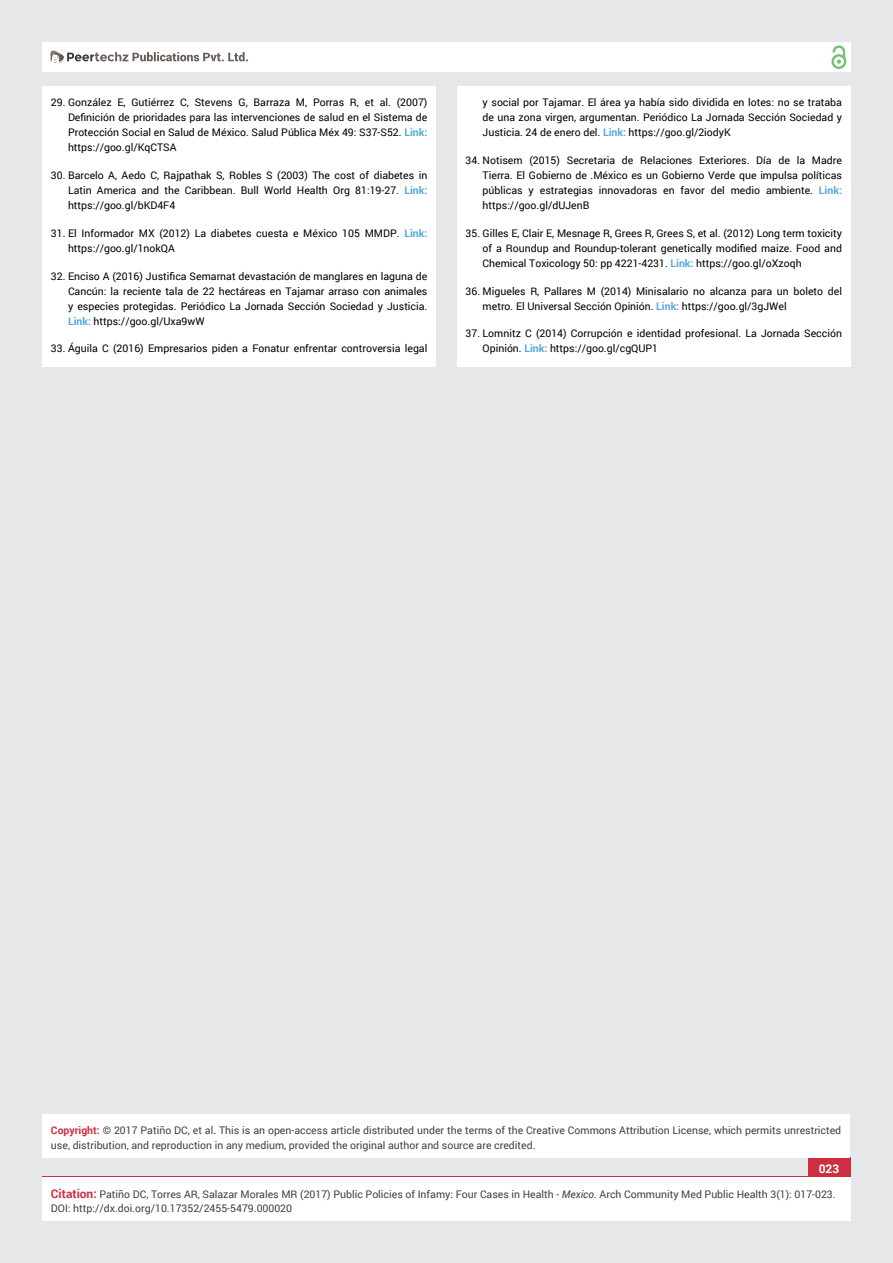
<style>
.page{position:relative;width:893px;height:1263px;background:#e6e7e8}
.page>*{position:absolute;margin:0;border:0;box-sizing:border-box;transform-origin:0 0}
.t1{font:700 12px "Roboto";color:#fff}
.t2{font:10.5px/15px "Roboto";color:#000;text-align:justify}
.t3{font:10.5px/13.5px "Roboto";color:#414042}
.s1{font-weight:700;color:#56a8dd}
.s2{font-weight:700;color:#cf2e41}
.s3{color:#0e0e0e}
.s4{font-weight:700;font-size:12px;color:#cf2e41}
.s5{font-style:italic}
</style>
<div class="page">
<div style="left:42px;top:43px;width:808px;height:29px;background:#fff"></div>
<div style="left:831px;top:54px;width:15px;height:15px;border:2px solid #74c273;border-radius:50%"></div>
<svg style="left:831px;top:45px;width:15px;height:19px"></svg>
<div style="left:808px;top:1157px;width:42px;height:43px;background:#cf2e41"></div>
<svg style="left:49px;top:50px;width:199px;height:14px"></svg>
<div style="left:42px;top:1177px;width:809px;height:43px;background:#fff"></div>
<div style="left:42px;top:1115px;width:808px;height:43px;background:#fff"></div>
<div style="left:42px;top:87px;width:394px;height:280px;background:#fff"></div>
<div style="left:457px;top:87px;width:393px;height:280px;background:#fff"></div>
<p class="t2" style="left:68px;top:95px;width:361px;text-indent:-17px">29. González E, Gutiérrez C, Stevens G, Barraza M, Porras R, et al. (2007)<br>Definición de prioridades para las intervenciones de salud en el Sistema de Protección Social en Salud de México. Salud Pública Méx 49: S37-S52. <span class="s1">Link: </span>https://goo.gl/KqCTSA</p>
<p class="t2" style="left:68px;top:167px;width:361px;text-indent:-17px">30. Barcelo A, Aedo C, Rajpathak S, Robles S (2003) The cost of diabetes in Latin America and the Caribbean. Bull World Health Org 81:19-27. <span class="s1">Link: </span>https://goo.gl/bKD4F4</p>
<p class="t2" style="left:68px;top:225px;width:361px;text-indent:-17px">31. El Informador MX (2012) La diabetes cuesta e México 105 MMDP. <span class="s1">Link: </span>https://goo.gl/1nokQA</p>
<p class="t2" style="left:68px;top:268px;width:361px;text-indent:-17px">32. Enciso A (2016) Justifica Semarnat devastación de manglares en laguna de Cancún: la reciente tala de 22 hectáreas en Tajamar arraso con animales y especies protegidas. Periódico La Jornada Sección Sociedad y Justicia.<br><span class="s1">Link:</span> https://goo.gl/Uxa9wW</p>
<p class="t2" style="left:51px;top:341px;width:378px">33. Águila C (2016) Empresarios piden a Fonatur enfrentar controversia legal</p>
<p class="t2" style="left:483px;top:95px;width:361px">y social por Tajamar. El área ya había sido dividida en lotes: no se trataba de una zona virgen, argumentan. Periódico La Jornada Sección Sociedad y Justicia. 24 de enero del. <span class="s1">Link:</span> https://goo.gl/2iodyK</p>
<p class="t2" style="left:483px;top:152px;width:361px;text-indent:-17px">34. Notisem (2015) Secretaria de Relaciones Exteriores. Día de la Madre Tierra. El Gobierno de .México es un Gobierno Verde que impulsa políticas públicas y estrategias innovadoras en favor del medio ambiente. <span class="s1">Link: </span>https://goo.gl/dUJenB</p>
<p class="t2" style="left:483px;top:225px;width:361px;text-indent:-17px">35. Gilles E, Clair E, Mesnage R, Grees R, Grees S, et al. (2012) Long term toxicity of a Roundup and Roundup-tolerant genetically modified maize. Food and Chemical Toxicology 50: pp 4221-4231. <span class="s1">Link:</span> https://goo.gl/oXzoqh</p>
<p class="t2" style="left:483px;top:283px;width:361px;text-indent:-17px">36. Migueles R, Pallares M (2014) Minisalario no alcanza para un boleto del metro. El Universal Sección Opinión. <span class="s1">Link:</span> https://goo.gl/3gJWel</p>
<p class="t2" style="left:483px;top:326px;width:361px;text-indent:-17px">37. Lomnitz C (2014) Corrupción e identidad profesional. La Jornada Sección<br>Opinión. <span class="s1">Link:</span> https://goo.gl/cgQUP1</p>
<p class="t3" style="left:51px;top:1123px;width:792px;line-height:15px"><span class="s2">Copyright:</span> © 2017 Patiño DC, et al<span class="s3">.</span> This is an open-access article distributed under the terms of the Creative Commons Attribution License, which permits unrestricted use, distribution, and reproduction in any medium, provided the original author and source are credited.</p>
<p class="t1" style="left:819px;top:1161px;width:22px">023</p>
<p class="t3" style="left:51px;top:1188px;width:793px"><span class="s4">Citation:</span> Otulo P, Ngotiek P, Yiaile AL, Serrem CK, Menge D, et al. (2017) An Assessment of the Need to Establish a Nursing Training Institution in Narok County, Kenya.</p>
<p class="t3" style="left:51px;top:1188px;width:786px;text-indent:48px">Patiño DC, Torres AR, Salazar Morales MR (2017) Public Policies of Infamy: Four Cases in Health - <span class="s5">Mexico</span>. Arch Community Med Public Health 3(1): 017-023.<br>DOI: http://dx.doi.org/10.17352/2455-5479.000020</p>
</div>
